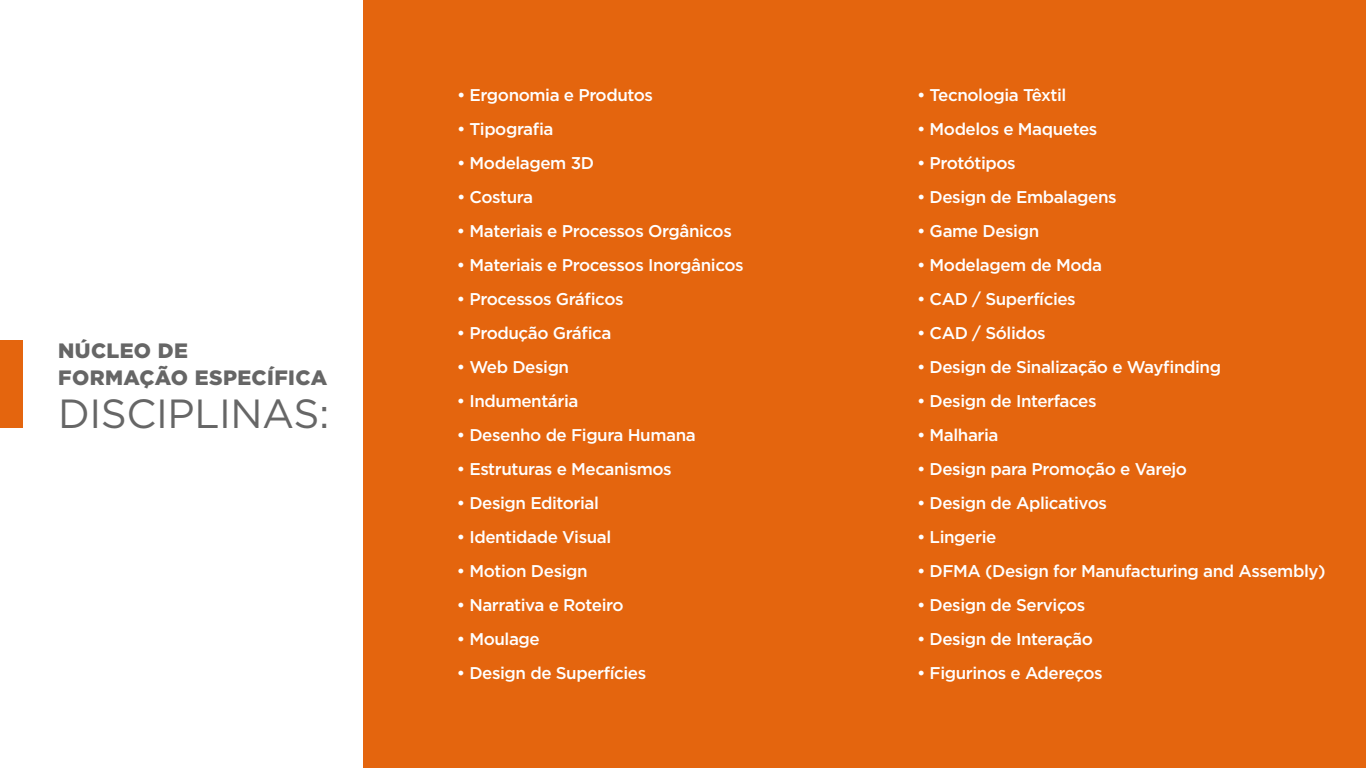
<style>
.page{position:relative;width:1366px;height:768px;background:#fff}
.page>*{position:absolute;margin:0;border:0;box-sizing:border-box;transform-origin:0 0}
.t1{font:40.7px "Gotham";letter-spacing:-.01em;color:#666}
.t2{font:900 20.8px/26.8px "Gotham";letter-spacing:.02em;color:#666}
.t3{font:500 17px "Gotham";letter-spacing:-.025em;color:#fff}
</style>
<div class="page">
<div style="left:363px;top:0;width:1003px;height:768px;background:#e4650e"></div>
<div style="left:0;top:340px;width:23px;height:88px;background:#e4650e"></div>
<p class="t2" style="left:58px;top:338px;width:271px">NÚCLEO DE<br>FORMAÇÃO ESPECÍFICA</p>
<h1 class="t1" style="left:58px;top:391px;width:273px">DISCIPLINAS:</h1>
<p class="t3" style="left:457px;top:83px;width:197px">• Ergonomia e Produtos</p>
<p class="t3" style="left:457px;top:117px;width:98px">• Tipografia</p>
<p class="t3" style="left:457px;top:151px;width:139px">• Modelagem 3D</p>
<p class="t3" style="left:457px;top:185px;width:78px">• Costura</p>
<p class="t3" style="left:457px;top:219px;width:276px">• Materiais e Processos Orgânicos</p>
<p class="t3" style="left:457px;top:253px;width:288px">• Materiais e Processos Inorgânicos</p>
<p class="t3" style="left:457px;top:287px;width:168px">• Processos Gráficos</p>
<p class="t3" style="left:457px;top:321px;width:156px">• Produção Gráfica</p>
<p class="t3" style="left:457px;top:355px;width:114px">• Web Design</p>
<p class="t3" style="left:457px;top:389px;width:123px">• Indumentária</p>
<p class="t3" style="left:457px;top:423px;width:240px">• Desenho de Figura Humana</p>
<p class="t3" style="left:457px;top:457px;width:216px">• Estruturas e Mecanismos</p>
<p class="t3" style="left:457px;top:491px;width:144px">• Design Editorial</p>
<p class="t3" style="left:457px;top:525px;width:156px">• Identidade Visual</p>
<p class="t3" style="left:457px;top:559px;width:132px">• Motion Design</p>
<p class="t3" style="left:457px;top:593px;width:168px">• Narrativa e Roteiro</p>
<p class="t3" style="left:457px;top:627px;width:85px">• Moulage</p>
<p class="t3" style="left:457px;top:661px;width:191px">• Design de Superfícies</p>
<p class="t3" style="left:917px;top:83px;width:151px">• Tecnologia Têxtil</p>
<p class="t3" style="left:917px;top:117px;width:182px">• Modelos e Maquetes</p>
<p class="t3" style="left:917px;top:151px;width:100px">• Protótipos</p>
<p class="t3" style="left:917px;top:185px;width:201px">• Design de Embalagens</p>
<p class="t3" style="left:917px;top:219px;width:124px">• Game Design</p>
<p class="t3" style="left:917px;top:253px;width:187px">• Modelagem de Moda</p>
<p class="t3" style="left:917px;top:287px;width:160px">• CAD / Superfícies</p>
<p class="t3" style="left:917px;top:321px;width:130px">• CAD / Sólidos</p>
<p class="t3" style="left:917px;top:355px;width:306px">• Design de Sinalização e Wayfinding</p>
<p class="t3" style="left:917px;top:389px;width:181px">• Design de Interfaces</p>
<p class="t3" style="left:917px;top:423px;width:83px">• Malharia</p>
<p class="t3" style="left:917px;top:457px;width:272px">• Design para Promoção e Varejo</p>
<p class="t3" style="left:917px;top:491px;width:192px">• Design de Aplicativos</p>
<p class="t3" style="left:917px;top:525px;width:81px">• Lingerie</p>
<p class="t3" style="left:917px;top:559px;width:410px">• DFMA (Design for Manufacturing and Assembly)</p>
<p class="t3" style="left:917px;top:593px;width:170px">• Design de Serviços</p>
<p class="t3" style="left:917px;top:627px;width:178px">• Design de Interação</p>
<p class="t3" style="left:917px;top:661px;width:187px">• Figurinos e Adereços</p>
</div>
